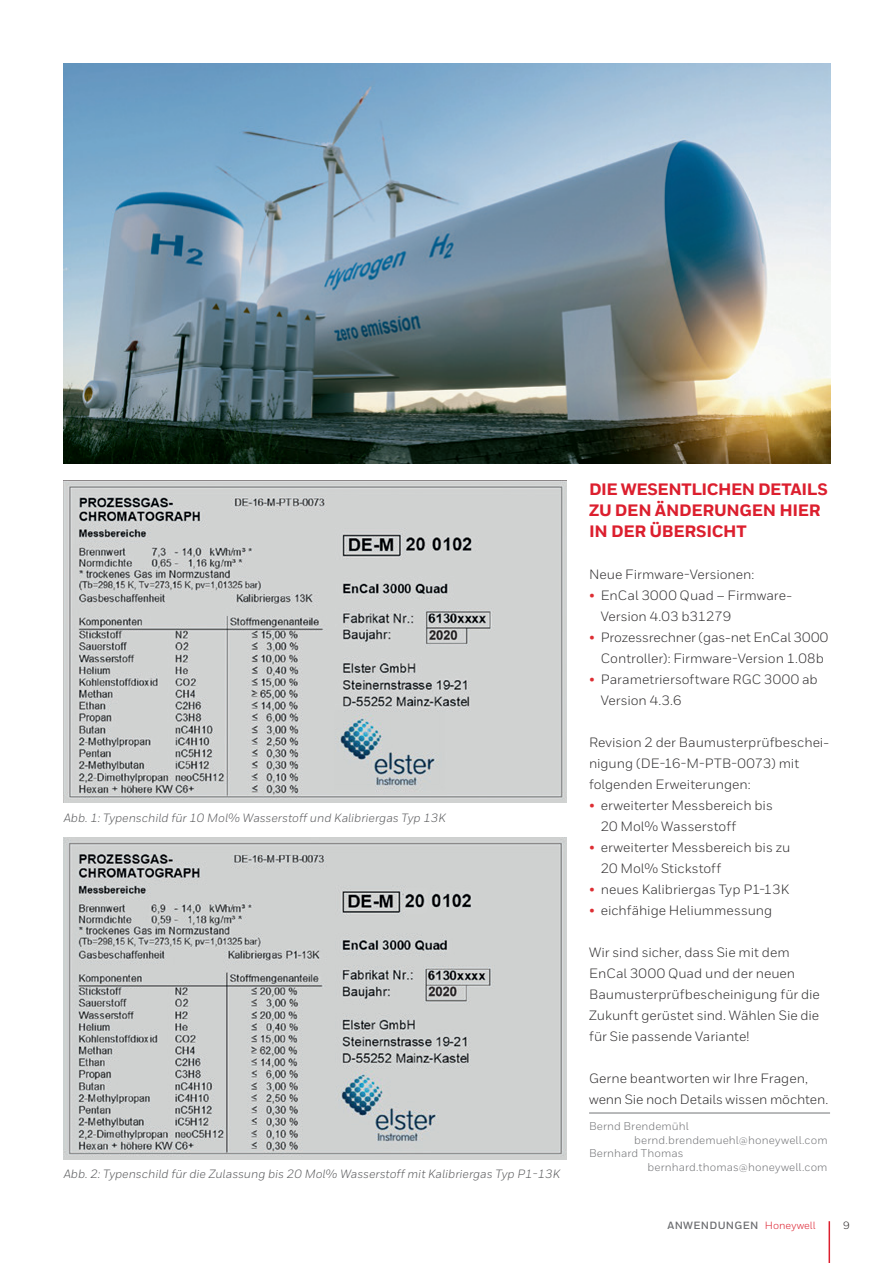
<style>
.page{position:relative;width:893px;height:1263px;background:#fff}
.page>*{position:absolute;margin:0;border:0;box-sizing:border-box;transform-origin:0 0}
.t1{font:800 16.5px/21px "Honeywell Sans";letter-spacing:-.02em;color:#dc1f2e}
.t2{font:13.5px/21px "Honeywell Sans";color:#312f30}
.t3{font:italic 12px "Honeywell Sans";color:#57585a}
.t4{font:11.25px "Honeywell Sans";letter-spacing:.01em;color:#737477}
.t5{font:700 10.5px "Honeywell Sans";letter-spacing:.03em;color:#6c6d70}
.t6{font:10.5px "Honeywell Sans";color:#231f20}
.s1{color:#dd2e33}
.s2{font-weight:400;color:#dc1f2e}
</style>
<div class="page">
<hr style="left:828px;top:1221px;width:2px;height:42px;background:#dc1f2e">
<img style="left:64px;top:481px;width:503px;height:322px">
<img style="left:64px;top:837px;width:503px;height:322px">
<hr style="left:589px;top:1112px;width:241px;height:1px;background:#737477">
<img style="left:64px;top:64px;width:766px;height:399px">
<p class="t3" style="left:64px;top:810px;width:383px">Abb. 1: Typenschild für 10 Mol% Wasserstoff und Kalibriergas Typ 13K</p>
<p class="t3" style="left:64px;top:1167px;width:498px">Abb. 2: Typenschild für die Zulassung bis 20 Mol% Wasserstoff mit Kalibriergas Typ P1-13K</p>
<p class="t1" style="left:589px;top:479px;width:240px">DIE WESENTLICHEN DETAILS<br>ZU DEN ÄNDERUNGEN HIER<br>IN DER ÜBERSICHT</p>
<p class="t2" style="left:589px;top:564px;width:167px">Neue Firmware-Versionen:</p>
<p class="t2" style="left:601px;top:585px;width:192px;text-indent:-12px"><span class="s1">•</span> EnCal 3000 Quad – Firmware-<br>Version 4.03 b31279</p>
<p class="t2" style="left:589px;top:627px;width:241px;text-align:center"><span class="s1">•</span> Prozessrechner (gas-net EnCal 3000<br>Controller): Firmware-Version 1.08b</p>
<p class="t2" style="left:601px;top:669px;width:218px;text-indent:-12px"><span class="s1">•</span> Parametriersoftware RGC 3000 ab<br>Version 4.3.6</p>
<p class="t2" style="left:589px;top:732px;width:242px">Revision 2 der Baumusterprüfbeschei&shy;nigung (DE-16-M-PTB-0073) mit folgenden Erweiterungen:</p>
<p class="t2" style="left:601px;top:795px;width:174px;text-indent:-12px"><span class="s1">•</span> erweiterter Messbereich bis<br>20 Mol% Wasserstoff</p>
<p class="t2" style="left:601px;top:837px;width:191px;text-indent:-12px"><span class="s1">•</span> erweiterter Messbereich bis zu<br>20 Mol% Stickstoff</p>
<p class="t2" style="left:589px;top:879px;width:202px"><span class="s1">•</span> neues Kalibriergas Typ P1-13K</p>
<p class="t2" style="left:589px;top:900px;width:185px"><span class="s1">•</span> eichfähige Heliummessung</p>
<p class="t2" style="left:589px;top:942px;width:232px">Wir sind sicher, dass Sie mit dem<br>EnCal 3000 Quad und der neuen<br>Baumusterprüfbescheinigung für die<br>Zukunft gerüstet sind. Wählen Sie die für Sie passende Variante!</p>
<p class="t2" style="left:589px;top:1068px;width:241px">Gerne beantworten wir Ihre Fragen, wenn Sie noch Details wissen möchten.</p>
<p class="t4" style="left:589px;top:1120px;width:101px">Bernd Brendemühl</p>
<p class="t4" style="left:634px;top:1133px;width:195px">bernd.brendemuehl@honeywell.com</p>
<p class="t4" style="left:589px;top:1147px;width:96px">Bernhard Thomas</p>
<p class="t4" style="left:648px;top:1160px;width:181px">bernhard.thomas@honeywell.com</p>
<p class="t5" style="left:668px;top:1219px;width:149px">ANWENDUNGEN <span class="s2">Honeywell</span></p>
<p class="t6" style="left:843px;top:1219px;width:8px">9</p>
</div>
